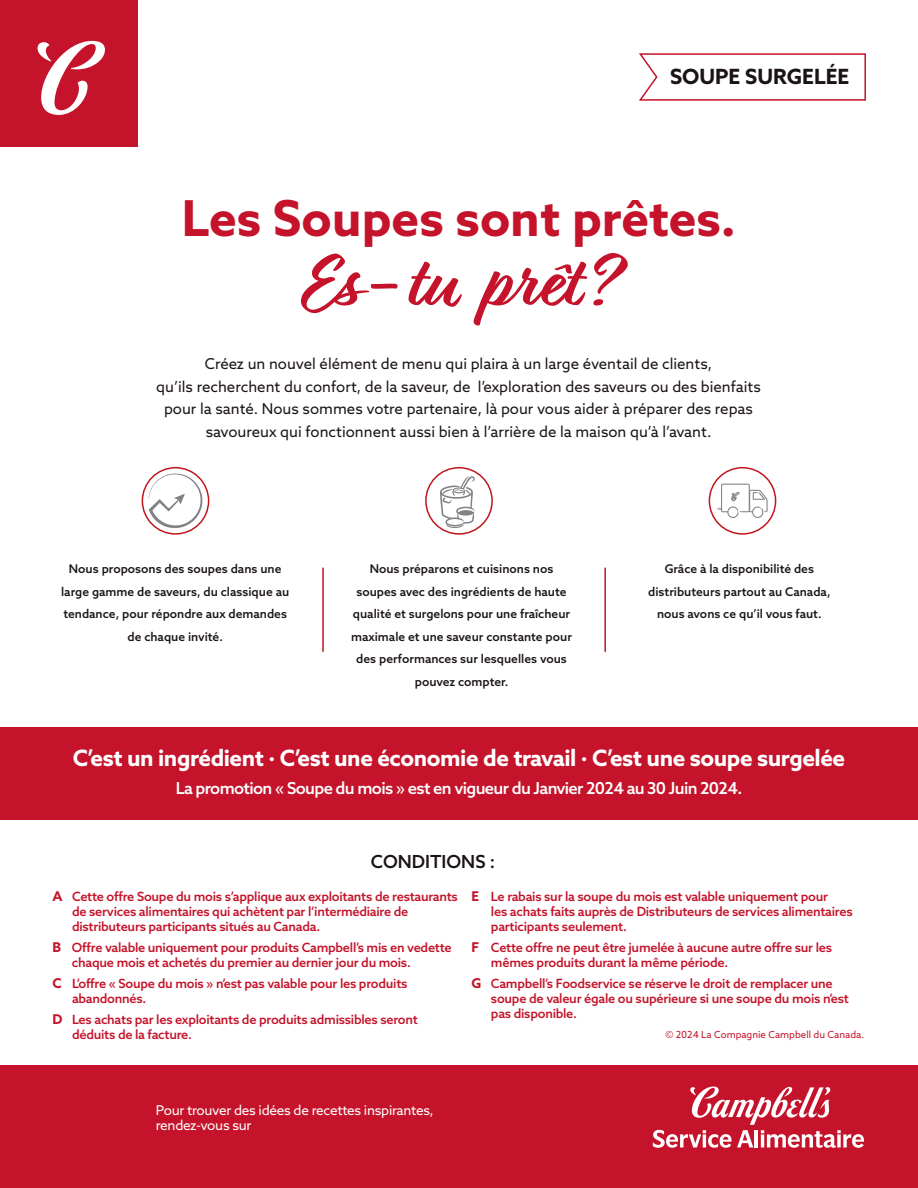
<style>
.page{position:relative;width:918px;height:1188px;background:#fff}
.page>*{position:absolute;margin:0;border:0;box-sizing:border-box;transform-origin:0 0}
.t1{font:700 76.5px "Relation Two";color:#c4132a}
.t2{font:700 49.5px "Azo Sans";color:#c4132a}
.t3{font:700 22.5px "Azo Sans";letter-spacing:-.02em;color:#fff}
.t4{font:700 21px "Azo Sans";color:#1b1416}
.t5{font:500 18px "Azo Sans";color:#1b1416}
.t6{font:500 16.5px "Azo Sans";letter-spacing:-.04em;color:#fff}
.t7{font:15px/22.5px "Azo Sans";color:#1b1416;text-align:center}
.t8{font:13.5px/15px "Azo Sans";letter-spacing:-.02em;color:#fff}
.t9{font:500 12.75px/15px "Azo Sans";letter-spacing:-.02em;color:#c4132a}
.t10{font:500 12px/22.5px "Azo Sans";color:#1b1416;text-align:center}
.t11{font:9.75px "Azo Sans";color:#c4132a}
.s1{font-weight:700;font-size:13.5px}
</style>
<div class="page">
<div style="left:0;top:727px;width:918px;height:93px;background:#c4132a"></div>
<div style="left:0;top:1066px;width:918px;height:122px;background:#c4132a"></div>
<div style="left:0;top:0;width:138px;height:147px;background:#c4132a"></div>
<hr style="left:322px;top:568px;width:2px;height:84px;background:#c0151b">
<hr style="left:604px;top:568px;width:2px;height:84px;background:#c0151b">
<div style="left:425px;top:467px;width:68px;height:68px;border:2px solid #c0151b;border-radius:50%"></div>
<svg style="left:440px;top:476px;width:35px;height:52px"></svg>
<svg style="left:142px;top:468px;width:67px;height:66px"></svg>
<div style="left:142px;top:467px;width:67px;height:68px;border:2px solid #c0151b;border-radius:50%"></div>
<svg style="left:149px;top:473px;width:54px;height:56px"></svg>
<div style="left:709px;top:467px;width:67px;height:68px;border:2px solid #c0151b;border-radius:50%"></div>
<svg style="left:717px;top:484px;width:51px;height:34px"></svg>
<svg style="left:639px;top:53px;width:227px;height:48px"></svg>
<svg style="left:38px;top:41px;width:67px;height:74px"></svg>
<svg style="left:653px;top:1087px;width:211px;height:61px"></svg>
<h3 class="t4" style="left:670px;top:63px;width:181px">SOUPE SURGELÉE</h3>
<h2 class="t2" style="left:182px;top:185px;width:556px">Les Soupes sont prêtes.</h2>
<h1 class="t1" style="left:303px;top:239px;width:314px">Es-tu prêt?</h1>
<p class="t7" style="left:156px;top:353px;width:606px">Créez un nouvel élément de menu qui plaira à un large éventail de clients,<br>qu’ils recherchent du confort, de la saveur, de l’exploration des saveurs ou des bienfaits pour la santé. Nous sommes votre partenaire, là pour vous aider à préparer des repas savoureux qui fonctionnent aussi bien à l’arrière de la maison qu’à l’avant.</p>
<p class="t10" style="left:61px;top:558px;width:230px">Nous proposons des soupes dans une large gamme de saveurs, du classique au tendance, pour répondre aux demandes de chaque invité.</p>
<p class="t10" style="left:351px;top:558px;width:222px">Nous préparons et cuisinons nos soupes avec des ingrédients de haute qualité et surgelons pour une fraîcheur maximale et une saveur constante pour des performances sur lesquelles vous pouvez compter.</p>
<p class="t10" style="left:648px;top:558px;width:184px">Grâce à la disponibilité des distributeurs partout au Canada, nous avons ce qu’il vous faut.</p>
<h3 class="t3" style="left:73px;top:743px;width:774px">C’est un ingrédient · C’est une économie de travail · C’est une soupe surgelée</h3>
<p class="t6" style="left:176px;top:777px;width:568px">La promotion « Soupe du mois » est en vigueur du Janvier 2024 au 30 Juin 2024.</p>
<h3 class="t5" style="left:371px;top:850px;width:126px">CONDITIONS :</h3>
<p class="t9" style="left:72px;top:889px;width:387px;text-indent:-20px"><span class="s1">A</span> Cette offre Soupe du mois s’applique aux exploitants de restaurants de services alimentaires qui achètent par l’intermédiaire de distributeurs participants situés au Canada.</p>
<p class="t9" style="left:72px;top:940px;width:381px;text-indent:-19px"><span class="s1">B</span> Offre valable uniquement pour produits Campbell’s mis en vedette chaque mois et achetés du premier au dernier jour du mois.</p>
<p class="t9" style="left:72px;top:976px;width:337px;text-indent:-20px"><span class="s1">C</span> L’offre « Soupe du mois » n’est pas valable pour les produits abandonnés.</p>
<p class="t9" style="left:72px;top:1012px;width:347px;text-indent:-20px"><span class="s1">D</span> Les achats par les exploitants de produits admissibles seront déduits de la facture.</p>
<p class="t9" style="left:491px;top:889px;width:363px;text-indent:-20px"><span class="s1">E</span> Le rabais sur la soupe du mois est valable uniquement pour<br>les achats faits auprès de Distributeurs de services alimentaires participants seulement.</p>
<p class="t9" style="left:491px;top:940px;width:343px;text-indent:-19px"><span class="s1">F</span> Cette offre ne peut être jumelée à aucune autre offre sur les mêmes produits durant la même période.</p>
<p class="t9" style="left:491px;top:976px;width:360px;text-indent:-19px"><span class="s1">G</span> Campbell’s Foodservice se réserve le droit de remplacer une soupe de valeur égale ou supérieure si une soupe du mois n’est pas disponible.</p>
<p class="t11" style="left:665px;top:1029px;width:200px">© 2024 La Compagnie Campbell du Canada.</p>
<p class="t8" style="left:156px;top:1103px;width:280px">Pour trouver des idées de recettes inspirantes, rendez-vous sur</p>
</div>
